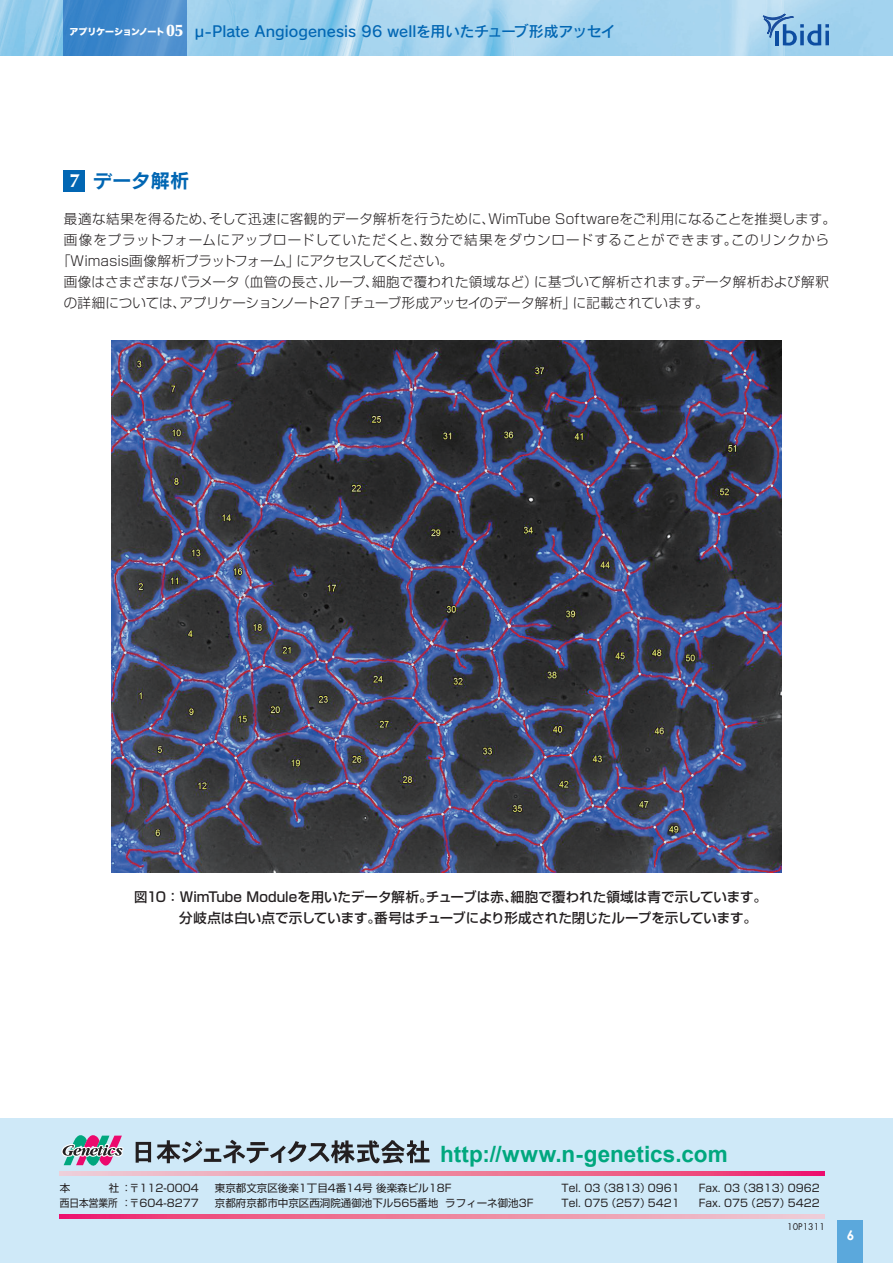
<style>
.page{position:relative;width:893px;height:1263px;background:#fff}
.page>*{position:absolute;margin:0;border:0;box-sizing:border-box;transform-origin:0 0}
.t1{font:700 22.5px "Arial";letter-spacing:.005em;color:#00a77e}
.t2{font:19.5px "Rodin CID B";letter-spacing:-.01em;color:#0166b3}
.t3{font:15px "Rodin CID DB";color:#0166b3}
.t4{font:300 13.5px "Shin Go Pro";letter-spacing:.015em;color:#231f20}
.t5{font:500 13.5px/21px "Shin Go Pro";color:#231f20}
.t6{font:300 13.5px "Shin Go Pro";letter-spacing:.06em;color:#231f20}
.t7{font:300 13.5px "Shin Go Pro";letter-spacing:-.005em;color:#231f20}
.t8{font:300 13.5px "Shin Go Pro";letter-spacing:-.01em;color:#231f20}
.t9{font:700 13.5px "Century Gothic";color:#fff}
.t10{font:10.5px "Shin Go Pro";color:#231f20}
.t11{font:10.5px "Shin Go Pro";color:#231f20;scale:.92 1}
.t12{font:9px "Futura";color:#231f20}
.s1{font-family:"Optima LT Std";font-weight:900;font-size:16.5px;color:#fff}
.s2{font-family:"Optima LT Std";font-weight:900;font-size:18.75px;color:#fff}
</style>
<div class="page">
<img style="left:0;top:0;width:893px;height:55px">
<svg style="left:762px;top:12px;width:67px;height:34px;background:#7bacd7"></svg>
<svg style="left:64px;top:0;width:123px;height:55px;background:#468bcc"></svg>
<div style="left:0;top:1118px;width:893px;height:145px;background:#cfe9f8"></div>
<div style="left:838px;top:1220px;width:25px;height:43px;background:#5ba8dc"></div>
<svg style="left:60px;top:1171px;width:765px;height:4px;background:#ed7c9d"></svg>
<svg style="left:136px;top:1142px;width:15px;height:21px"></svg>
<svg style="left:157px;top:1140px;width:273px;height:23px"></svg>
<svg style="left:61px;top:1135px;width:62px;height:38px"></svg>
<svg style="left:60px;top:1214px;width:765px;height:4px;background:#ed7f9f"></svg>
<div style="left:64px;top:170px;width:21px;height:21px;background:#0166b3"></div>
<img style="left:112px;top:340px;width:670px;height:533px">
<h3 class="t3" style="left:70px;top:22px;width:547px"><sup>アプリケーションノート</sup> <span class="s1">05</span> µ-Plate Angiogenesis 96 wellを用いたチューブ形成アッセイ</h3>
<h2 class="t2" style="left:70px;top:167px;width:121px"><span class="s2">7</span> データ解析</h2>
<p class="t4" style="left:64px;top:207px;width:774px">最適な結果を得るため、そして迅速に客観的データ解析を行うために、WimTube Softwareをご利用になることを推奨します。</p>
<p class="t6" style="left:64px;top:228px;width:767px">画像をプラットフォームにアップロードしていただくと、数分で結果をダウンロードすることができます。このリンクから</p>
<p class="t8" style="left:57px;top:249px;width:397px">「Wimasis画像解析プラットフォーム」にアクセスしてください。</p>
<p class="t4" style="left:64px;top:270px;width:767px">画像はさまざまなパラメータ（血管の長さ、ループ、細胞で覆われた領域など）に基づいて解析されます。データ解析および解釈</p>
<p class="t7" style="left:64px;top:291px;width:646px">の詳細については、アプリケーションノート27「チューブ形成アッセイのデータ解析」に記載されています。</p>
<p class="t5" style="left:134px;top:884px;width:634px">図10：WimTube Moduleを用いたデータ解析。チューブは赤、細胞で覆われた領域は青で示しています。　　　 分岐点は白い点で示しています。番号はチューブにより形成された閉じたループを示しています。</p>
<h1 class="t1" style="left:440px;top:1141px;width:289px">http://www.n-genetics.com</h1>
<p class="t10" style="left:60px;top:1179px;width:12px">本</p>
<p class="t10" style="left:98px;top:1179px;width:102px">　社 ：〒112-0004</p>
<p class="t10" style="left:215px;top:1179px;width:238px">東京都文京区後楽1丁目4番14号 後楽森ビル18F</p>
<p class="t10" style="left:562px;top:1179px;width:120px">Tel. 03（3813）0961</p>
<p class="t10" style="left:699px;top:1179px;width:122px">Fax. 03（3813）0962</p>
<p class="t11" style="left:60px;top:1194px;width:152px">西日本営業所 ：〒604-8277</p>
<p class="t10" style="left:215px;top:1194px;width:320px">京都府京都市中京区西洞院通御池下ル565番地 ラフィーネ御池3F</p>
<p class="t10" style="left:562px;top:1194px;width:120px">Tel. 075（257）5421</p>
<p class="t10" style="left:699px;top:1194px;width:122px">Fax. 075（257）5422</p>
<p class="t12" style="left:787px;top:1221px;width:39px">10P1311</p>
<p class="t9" style="left:847px;top:1226px;width:9px">6</p>
</div>
